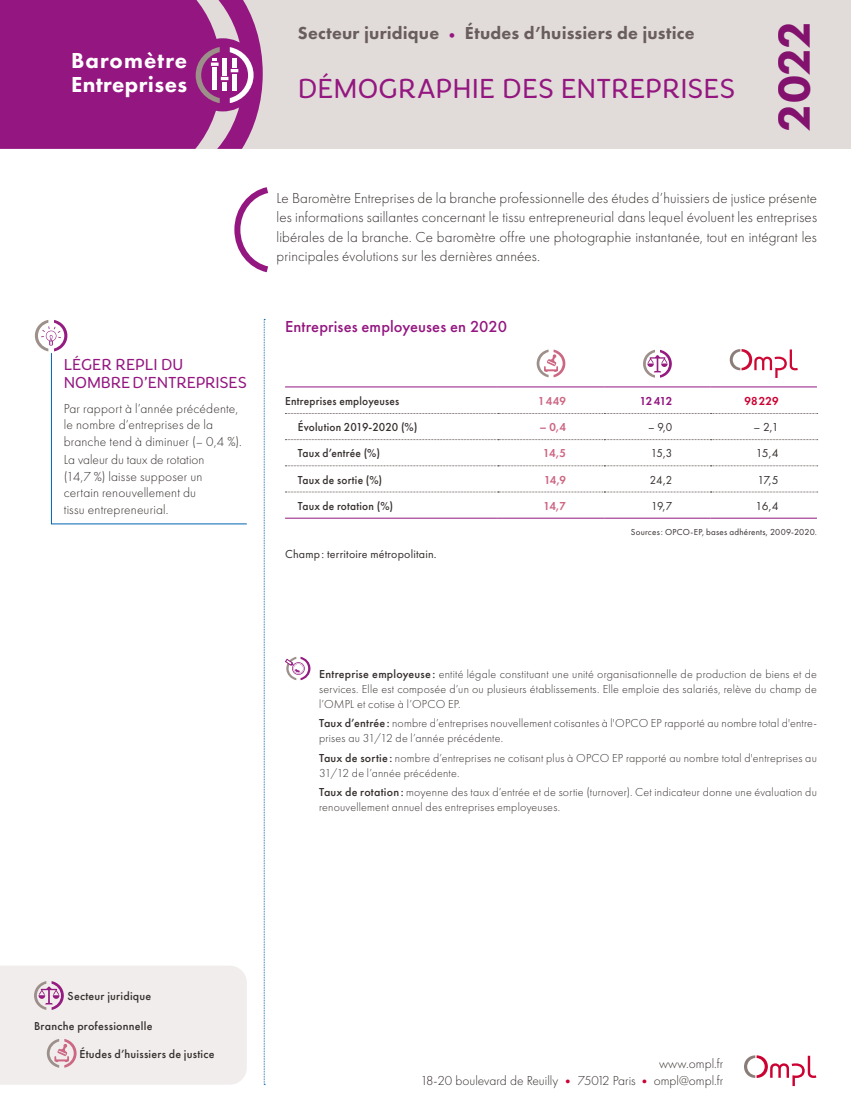
<style>
.page{position:relative;width:851px;height:1106px;background:#fff}
.page>*{position:absolute;margin:0;border:0;box-sizing:border-box;transform-origin:0 0}
.t1{font:800 46.5px "Futura PT";color:#941680}
.t2{font:300 28.5px "Congenial";color:#941680}
.t3{font:800 22.5px/24px "Futura PT";letter-spacing:.02em;color:#fff}
.t4{font:800 18px "Futura PT";letter-spacing:.01em;color:#6a5e5d}
.t5{font:300 16.5px/18px "Congenial";letter-spacing:-.01em;color:#941680}
.t6{font:500 16.5px "Futura PT";letter-spacing:.005em;color:#941680}
.t7{font:300 15px/19.5px "Futura PT";letter-spacing:.005em;color:#352f2d;text-align:justify}
.t8{font:300 13.5px/16.5px "Futura PT";letter-spacing:.01em;color:#352f2d}
.t9{font:300 12px/15px "Futura PT";letter-spacing:.015em;color:#352f2d}
.t10{font:500 12px "Futura PT";letter-spacing:.02em;color:#352f2d;scale:.95 1}
.t11{font:500 12px "Futura PT";letter-spacing:.02em;color:#352f2d}
.t12{font:12px "Futura PT";letter-spacing:.015em;color:#352f2d}
.t13{font:600 12px "Futura PT";letter-spacing:-.02em;color:#cd6784;scale:.95 1}
.t14{font:12px "Futura PT";letter-spacing:.015em;color:#352f2d;scale:.95 1}
.t15{font:600 12px "Futura PT";letter-spacing:-.04em;color:#941680;scale:.95 1}
.t16{font:600 12px "Futura PT";letter-spacing:.015em;color:#cb0132;scale:.95 1}
.t17{font:9px "Futura PT";letter-spacing:.025em;color:#352f2d}
.s1{font-weight:500}
.s2{color:#cb0132}
</style>
<div class="page">
<div style="left:0;top:0;width:850px;height:149px;background:#e1dcda"></div>
<svg style="left:0;top:0;width:263px;height:149px;background:#9b2a89"></svg>
<svg style="left:264px;top:319px;width:1px;height:766px"></svg>
<hr style="left:285px;top:386px;width:212px;height:1px;background:#941680">
<hr style="left:497px;top:386px;width:107px;height:1px;background:#941680">
<hr style="left:604px;top:386px;width:106px;height:1px;background:#941680">
<hr style="left:710px;top:386px;width:106px;height:1px;background:#941680">
<hr style="left:285px;top:518px;width:212px;height:1px;background:#941680">
<hr style="left:497px;top:518px;width:107px;height:1px;background:#941680">
<hr style="left:604px;top:518px;width:106px;height:1px;background:#941680">
<hr style="left:710px;top:518px;width:106px;height:1px;background:#941680">
<svg style="left:285px;top:413px;width:532px;height:1px"></svg>
<svg style="left:285px;top:439px;width:532px;height:1px"></svg>
<svg style="left:285px;top:465px;width:532px;height:1px"></svg>
<svg style="left:285px;top:492px;width:532px;height:1px"></svg>
<svg style="left:536px;top:349px;width:29px;height:28px"></svg>
<svg style="left:643px;top:350px;width:28px;height:28px"></svg>
<svg style="left:729px;top:349px;width:68px;height:29px"></svg>
<svg style="left:285px;top:656px;width:25px;height:24px"></svg>
<svg style="left:744px;top:1055px;width:72px;height:31px"></svg>
<svg style="left:234px;top:187px;width:35px;height:86px"></svg>
<div style="left:0;top:966px;width:247px;height:118px;background:#f0edec"></div>
<svg style="left:35px;top:320px;width:212px;height:204px"></svg>
<h3 class="t3" style="left:71px;top:48px;width:118px">Baromètre<br>Entreprises</h3>
<h3 class="t5" style="left:64px;top:355px;width:184px">LÉGER REPLI DU<br>NOMBRE D’ENTREPRISES</h3>
<p class="t8" style="left:64px;top:400px;width:179px">Par rapport à l’année précédente, le nombre d’entreprises de la branche tend à diminuer (– 0,4 %).</p>
<p class="t8" style="left:64px;top:452px;width:142px">La valeur du taux de rotation (14,7 %) laisse supposer un certain renouvellement du tissu entrepreneurial.</p>
<h3 class="t4" style="left:298px;top:22px;width:398px">Secteur juridique <sub>•</sub> Études d’huissiers de justice</h3>
<h2 class="t2" style="left:298px;top:72px;width:439px">DÉMOGRAPHIE DES ENTREPRISES</h2>
<h1 class="t1" style="left:765px;top:132px;width:112px;rotate:-90deg">2022</h1>
<p class="t7" style="left:276px;top:188px;width:542px">Le Baromètre Entreprises de la branche professionnelle des études d’huissiers de justice présente les informations saillantes concernant le tissu entrepreneurial dans lequel évoluent les entreprises libérales de la branche. Ce baromètre offre une photographie instantanée, tout en intégrant les principales évolutions sur les dernières années.</p>
<h3 class="t6" style="left:285px;top:316px;width:223px">Entreprises employeuses en 2020</h3>
<p class="t10" style="left:285px;top:394px;width:122px">Entreprises employeuses</p>
<p class="t13" style="left:538px;top:393px;width:31px">1449</p>
<p class="t15" style="left:639px;top:393px;width:36px">12412</p>
<p class="t16" style="left:744px;top:393px;width:37px">98229</p>
<p class="t10" style="left:298px;top:420px;width:127px">Évolution 2019-2020 (%)</p>
<p class="t13" style="left:539px;top:419px;width:29px">– 0,4</p>
<p class="t14" style="left:648px;top:420px;width:27px">– 9,0</p>
<p class="t12" style="left:753px;top:420px;width:27px">– 2,1</p>
<p class="t10" style="left:298px;top:446px;width:88px">Taux d’entrée (%)</p>
<p class="t13" style="left:543px;top:446px;width:25px">14,5</p>
<p class="t14" style="left:650px;top:446px;width:24px">15,3</p>
<p class="t12" style="left:755px;top:446px;width:24px">15,4</p>
<p class="t10" style="left:298px;top:472px;width:90px">Taux de sortie (%)</p>
<p class="t13" style="left:544px;top:472px;width:24px">14,9</p>
<p class="t14" style="left:649px;top:472px;width:25px">24,2</p>
<p class="t12" style="left:757px;top:472px;width:23px">17,5</p>
<p class="t10" style="left:298px;top:498px;width:102px">Taux de rotation (%)</p>
<p class="t13" style="left:543px;top:498px;width:25px">14,7</p>
<p class="t14" style="left:651px;top:498px;width:24px">19,7</p>
<p class="t12" style="left:755px;top:498px;width:25px">16,4</p>
<p class="t17" style="left:630px;top:526px;width:187px">Sources: OPCO-EP, bases adhérents, 2009-2020.</p>
<p class="t12" style="left:285px;top:547px;width:153px">Champ: territoire métropolitain.</p>
<p class="t9" style="left:319px;top:666px;width:499px;text-align:justify"><span class="s1">Entreprise employeuse:</span> entité légale constituant une unité organisationnelle de production de biens et de services. Elle est composée d’un ou plusieurs établissements. Elle emploie des salariés, relève du champ de l’OMPL et cotise à l’OPCO EP.</p>
<p class="t9" style="left:319px;top:716px;width:499px"><span class="s1">Taux d’entrée:</span> nombre d’entreprises nouvellement cotisantes à l'OPCO EP rapporté au nombre total d'entre&shy;prises au 31/12 de l’année précédente.</p>
<p class="t9" style="left:319px;top:750px;width:499px"><span class="s1">Taux de sortie:</span> nombre d’entreprises ne cotisant plus à OPCO EP rapporté au nombre total d'entreprises au<br>31/12 de l’année précédente.</p>
<p class="t9" style="left:319px;top:784px;width:499px"><span class="s1">Taux de rotation:</span> moyenne des taux d’entrée et de sortie (turnover). Cet indicateur donne une évaluation du renouvellement annuel des entreprises employeuses.</p>
<p class="t11" style="left:67px;top:988px;width:85px">Secteur juridique</p>
<p class="t11" style="left:34px;top:1018px;width:120px">Branche professionnelle</p>
<p class="t11" style="left:79px;top:1046px;width:137px">Études d’huissiers de justice</p>
<p class="t8" style="left:420px;top:1055px;width:304px;text-align:right">www.ompl.fr<br>18-20 boulevard de Reuilly <span class="s2">•</span> 75012 Paris <span class="s2">•</span> ompl@ompl.fr</p>
</div>
